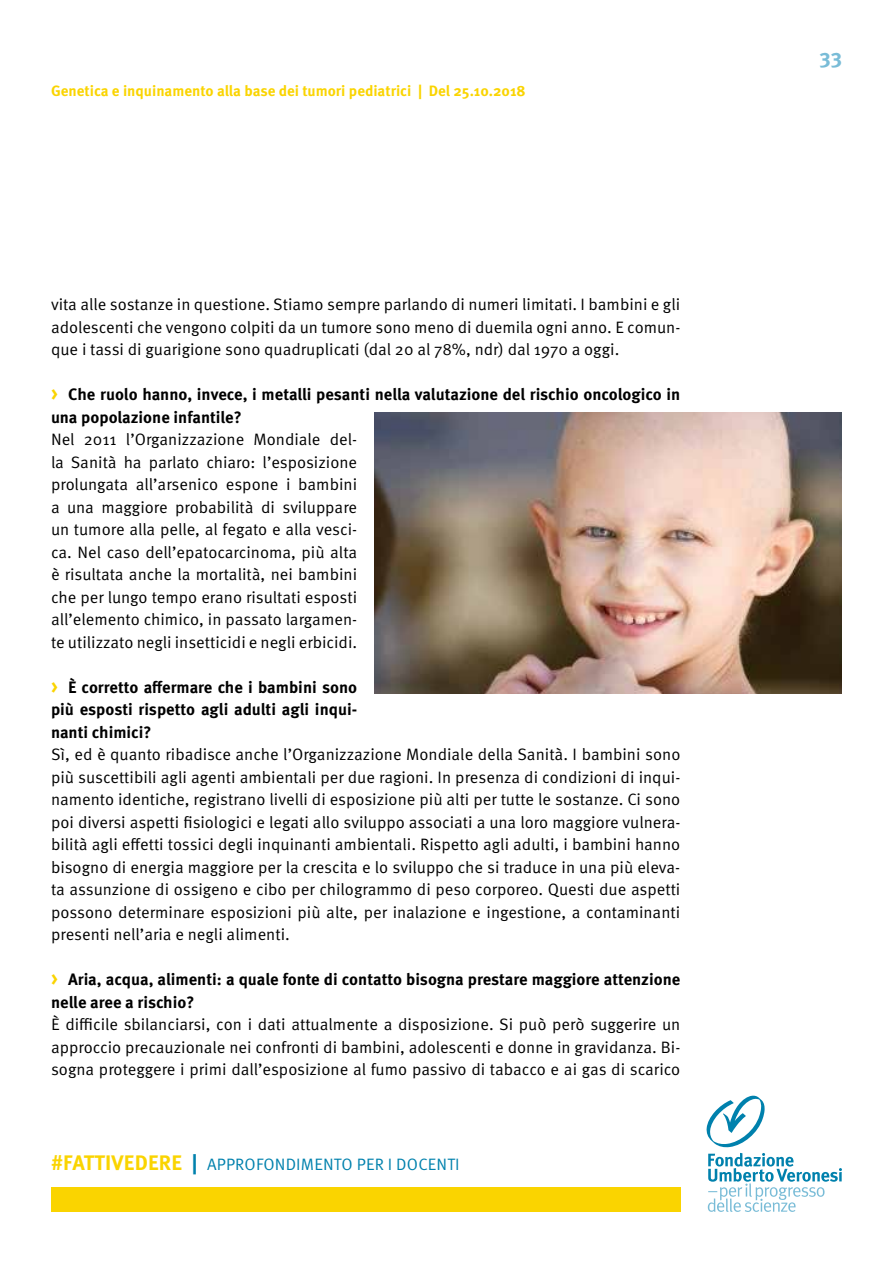
<style>
.page{position:relative;width:893px;height:1263px;background:#fff}
.page>*{position:absolute;margin:0;border:0;box-sizing:border-box;transform-origin:0 0}
.t1{font:700 21px "Meta Pro";color:#79bcd7}
.t2{font:16.5px/22.5px "Meta Pro";color:#000;text-align:justify}
.t3{font:700 16.5px/22.5px "Meta Pro";color:#000}
.t4{font:16.5px "Meta Pro";letter-spacing:.01em;color:#0081ad}
.t5{font:700 15px "Meta Pro";color:#fad400}
.s1{font-size:22.5px;color:#fad400}
.s2{font-weight:700;font-size:21px;color:#fad400}
.s3{font-weight:700;font-size:21px}
</style>
<div class="page">
<svg style="left:707px;top:1096px;width:135px;height:116px"></svg>
<div style="left:51px;top:1187px;width:629px;height:25px;background:#fad400"></div>
<img style="left:374px;top:412px;width:468px;height:281px">
<p class="t5" style="left:51px;top:82px;width:476px">Genetica e inquinamento alla base dei tumori pediatrici | Del 25.10.2018</p>
<p class="t2" style="left:51px;top:294px;width:631px">vita alle sostanze in questione. Stiamo sempre parlando di numeri limitati. I bambini e gli adolescenti che vengono colpiti da un tumore sono meno di duemila ogni anno. E comun&shy;que i tassi di guarigione sono quadruplicati (dal 20 al 78%, ndr) dal 1970 a oggi.</p>
<p class="t3" style="left:51px;top:384px;width:631px"><span class="s1">›</span> Che ruolo hanno, invece, i metalli pesanti nella valutazione del rischio oncologico in una popolazione infantile?</p>
<p class="t2" style="left:51px;top:429px;width:308px">Nel 2011 l’Organizzazione Mondiale del&shy;la Sanità ha parlato chiaro: l’esposizione prolungata all’arsenico espone i bambini a una maggiore probabilità di sviluppare un tumore alla pelle, al fegato e alla vesci&shy;ca. Nel caso dell’epatocarcinoma, più alta è risultata anche la mortalità, nei bambini che per lungo tempo erano risultati esposti all’elemento chimico, in passato largamen&shy;te utilizzato negli insetticidi e negli erbicidi.</p>
<p class="t3" style="left:51px;top:676px;width:308px;text-align:justify"><span class="s1">›</span> È corretto affermare che i bambini sono più esposti rispetto agli adulti agli inqui&shy;nanti chimici?</p>
<p class="t2" style="left:51px;top:744px;width:631px">Sì, ed è quanto ribadisce anche l’Organizzazione Mondiale della Sanità. I bambini sono più suscettibili agli agenti ambientali per due ragioni. In presenza di condizioni di inqui&shy;namento identiche, registrano livelli di esposizione più alti per tutte le sostanze. Ci sono poi diversi aspetti fisiologici e legati allo sviluppo associati a una loro maggiore vulnera&shy;bilità agli effetti tossici degli inquinanti ambientali. Rispetto agli adulti, i bambini hanno bisogno di energia maggiore per la crescita e lo sviluppo che si traduce in una più eleva&shy;ta assunzione di ossigeno e cibo per chilogrammo di peso corporeo. Questi due aspetti possono determinare esposizioni più alte, per inalazione e ingestione, a contaminanti presenti nell’aria e negli alimenti.</p>
<p class="t3" style="left:51px;top:969px;width:631px"><span class="s1">›</span> Aria, acqua, alimenti: a quale fonte di contatto bisogna prestare maggiore attenzione nelle aree a rischio?</p>
<p class="t2" style="left:51px;top:1014px;width:631px">È difficile sbilanciarsi, con i dati attualmente a disposizione. Si può però suggerire un approccio precauzionale nei confronti di bambini, adolescenti e donne in gravidanza. Bi&shy;sogna proteggere i primi dall’esposizione al fumo passivo di tabacco e ai gas di scarico</p>
<p class="t4" style="left:51px;top:1153px;width:410px"><span class="s2">#FATTIVEDERE</span> <span class="s3">|</span> APPROFONDIMENTO PER I DOCENTI</p>
<p class="t1" style="left:819px;top:46px;width:24px">33</p>
</div>
